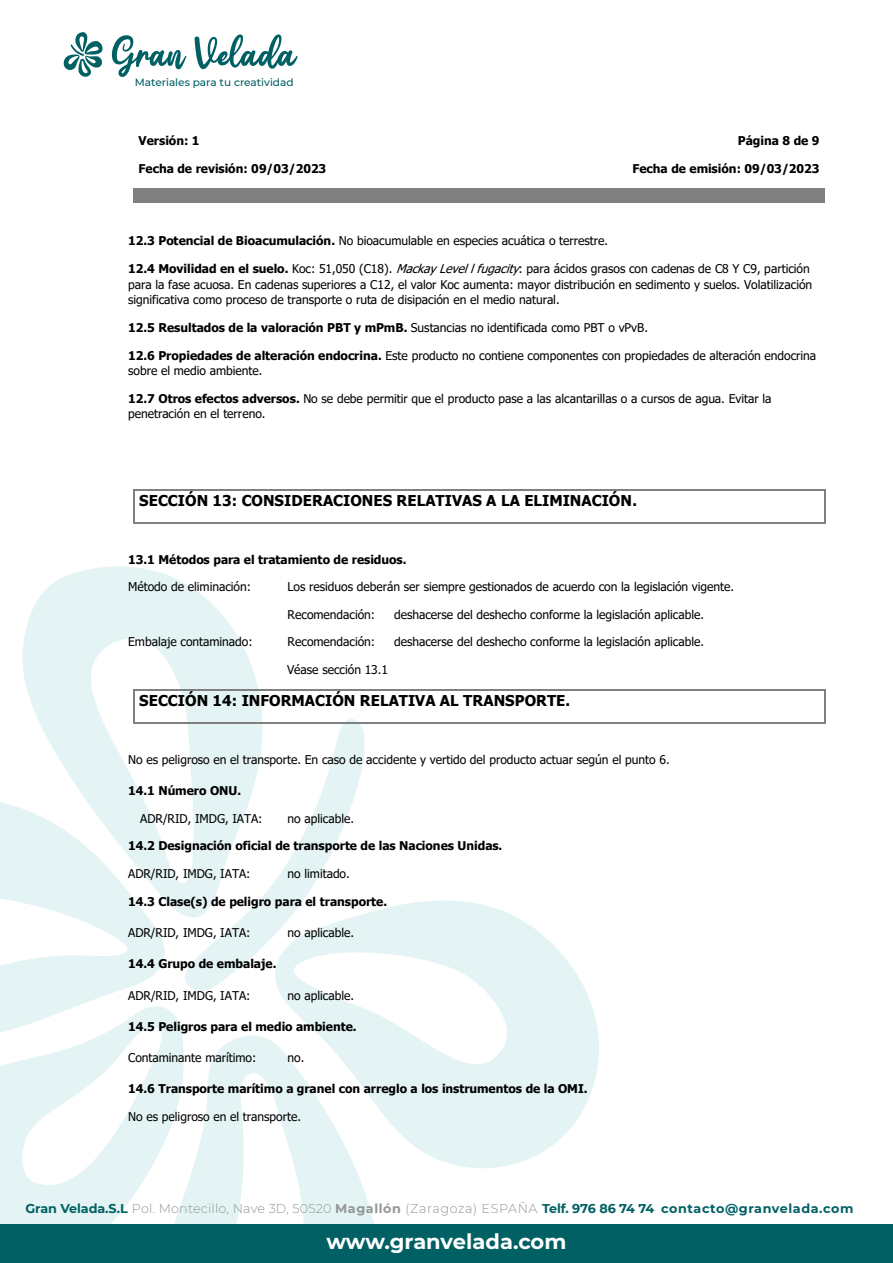
<style>
.page{position:relative;width:893px;height:1263px;background:#fff}
.page>*{position:absolute;margin:0;border:0;box-sizing:border-box;transform-origin:0 0}
.t1{font:700 21px "Montserrat";color:#fff}
.t2{font:700 15px "Tahoma";color:#000}
.t3{font:700 12.75px "Montserrat";letter-spacing:.035em;color:#006063}
.t4{font:12px/15.6px "Tahoma";letter-spacing:-.005em;color:#000}
.t5{font:700 12px "Tahoma";color:#000}
.t6{font:500 10.5px "Montserrat";color:#006063}
.s1{font-weight:700}
.s2{font-style:italic}
.s3{font-weight:400}
.s4{font-weight:300;color:#919698}
.s5{color:#919698}
</style>
<div class="page">
<svg style="left:0;top:802px;width:165px;height:199px"></svg>
<svg style="left:282px;top:900px;width:317px;height:268px;fill:#e4f4f4"></svg>
<svg style="left:20px;top:566px;width:242px;height:383px;fill:#e4f4f4"></svg>
<svg style="left:0;top:1001px;width:180px;height:223px;fill:#e4f4f4"></svg>
<svg style="left:155px;top:1027px;width:232px;height:197px;fill:#e4f4f4"></svg>
<svg style="left:184px;top:714px;width:182px;height:282px"></svg>
<svg style="left:112px;top:35px;width:74px;height:42px"></svg>
<svg style="left:195px;top:34px;width:103px;height:35px"></svg>
<svg style="left:63px;top:32px;width:40px;height:45px"></svg>
<div style="left:0;top:1224px;width:893px;height:39px;background:#006063"></div>
<div style="left:139px;top:189px;width:680px;height:14px;background:#808080"></div>
<hr style="left:135px;top:489px;width:690px;height:2px;background:#808080">
<hr style="left:133px;top:491px;width:2px;height:31px;background:#808080">
<hr style="left:135px;top:522px;width:690px;height:2px;background:#808080">
<hr style="left:825px;top:491px;width:1px;height:31px;background:#808080">
<hr style="left:135px;top:689px;width:690px;height:2px;background:#808080">
<hr style="left:133px;top:691px;width:2px;height:32px;background:#808080">
<hr style="left:135px;top:723px;width:690px;height:1px;background:#808080">
<hr style="left:825px;top:691px;width:1px;height:32px;background:#808080">
<p class="t6" style="left:135px;top:75px;width:160px">Materiales para tu creatividad</p>
<p class="t5" style="left:139px;top:133px;width:62px">Versión: 1</p>
<p class="t5" style="left:139px;top:160px;width:189px">Fecha de revisión: 09/03/2023</p>
<p class="t5" style="left:738px;top:133px;width:83px">Página 8 de 9</p>
<p class="t5" style="left:632px;top:160px;width:188px">Fecha de emisión: 09/03/2023</p>
<p class="t4" style="left:128px;top:234px;width:481px"><span class="s1">12.3 Potencial de Bioacumulación.</span> No bioacumulable en especies acuática o terrestre.</p>
<p class="t4" style="left:128px;top:261px;width:686px"><span class="s1">12.4 Movilidad en el suelo.</span> Koc: 51,050 (C18). <span class="s2">MackayLevellfugacity</span>: para ácidos grasos con cadenas de C8 Y C9, partición para la fase acuosa. En cadenas superiores a C12, el valor Koc aumenta: mayor distribución en sedimento y suelos. Volatilización significativa como proceso de transporte o ruta de disipación en el medio natural.</p>
<p class="t5" style="left:128px;top:319px;width:521px">12.5 Resultados de la valoración PBT y mPmB. <span class="s3">Sustancias no identificada como PBT o vPvB.</span></p>
<p class="t4" style="left:128px;top:348px;width:690px"><span class="s1">12.6 Propiedades de alteración endocrina.</span> Este producto no contiene componentes con propiedades de alteración endocrina sobre el medio ambiente.</p>
<p class="t4" style="left:128px;top:391px;width:645px"><span class="s1">12.7 Otros efectos adversos.</span> No se debe permitir que el producto pase a las alcantarillas o a cursos de agua. Evitar la penetración en el terreno.</p>
<p class="t2" style="left:139px;top:490px;width:499px">SECCIÓN 13: CONSIDERACIONES RELATIVAS A LA ELIMINACIÓN.</p>
<p class="t5" style="left:128px;top:551px;width:280px">13.1 Métodos para el tratamiento de residuos.</p>
<p class="t4" style="left:128px;top:579px;width:124px">Método de eliminación:</p>
<p class="t4" style="left:288px;top:579px;width:448px">Los residuos deberán ser siempre gestionados de acuerdo con la legislación vigente.</p>
<p class="t4" style="left:288px;top:607px;width:89px">Recomendación:</p>
<p class="t4" style="left:394px;top:607px;width:311px">deshacerse del deshecho conforme la legislación aplicable.</p>
<p class="t4" style="left:128px;top:635px;width:126px">Embalaje contaminado:</p>
<p class="t4" style="left:288px;top:635px;width:89px">Recomendación:</p>
<p class="t4" style="left:394px;top:635px;width:311px">deshacerse del deshecho conforme la legislación aplicable.</p>
<p class="t4" style="left:287px;top:662px;width:102px">Véase sección 13.1</p>
<p class="t2" style="left:139px;top:690px;width:432px">SECCIÓN 14: INFORMACIÓN RELATIVA AL TRANSPORTE.</p>
<p class="t4" style="left:128px;top:752px;width:543px">No es peligroso en el transporte. En caso de accidente y vertido del producto actuar según el punto 6.</p>
<p class="t5" style="left:128px;top:782px;width:114px">14.1 Número ONU.</p>
<p class="t4" style="left:140px;top:811px;width:124px">ADR/RID, IMDG, IATA:</p>
<p class="t4" style="left:288px;top:811px;width:68px">no aplicable.</p>
<p class="t5" style="left:128px;top:838px;width:376px">14.2 Designación oficial de transporte de las Naciones Unidas.</p>
<p class="t4" style="left:128px;top:866px;width:124px">ADR/RID, IMDG, IATA:</p>
<p class="t4" style="left:288px;top:866px;width:64px">no limitado.</p>
<p class="t5" style="left:128px;top:893px;width:261px">14.3 Clase(s) de peligro para el transporte.</p>
<p class="t4" style="left:128px;top:925px;width:124px">ADR/RID, IMDG, IATA:</p>
<p class="t4" style="left:288px;top:925px;width:68px">no aplicable.</p>
<p class="t5" style="left:128px;top:955px;width:150px">14.4 Grupo de embalaje.</p>
<p class="t4" style="left:128px;top:988px;width:124px">ADR/RID, IMDG, IATA:</p>
<p class="t4" style="left:288px;top:988px;width:68px">no aplicable.</p>
<p class="t5" style="left:128px;top:1018px;width:230px">14.5 Peligros para el medio ambiente.</p>
<p class="t4" style="left:128px;top:1050px;width:130px">Contaminante marítimo:</p>
<p class="t4" style="left:288px;top:1050px;width:18px">no.</p>
<p class="t5" style="left:128px;top:1080px;width:461px">14.6 Transporte marítimo a granel con arreglo a los instrumentos de la OMI.</p>
<p class="t4" style="left:128px;top:1109px;width:174px">No es peligroso en el transporte.</p>
<p class="t3" style="left:25px;top:1200px;width:830px">Gran Velada.S.L <span class="s4">Pol. Montecillo, Nave 3D, 50520</span> <span class="s5">Magallón</span> <span class="s4">(Zaragoza) ESPAÑA</span> Telf. 976 86 74 74 contacto@granvelada.com</p>
<h1 class="t1" style="left:327px;top:1226px;width:241px">www.granvelada.com</h1>
</div>
